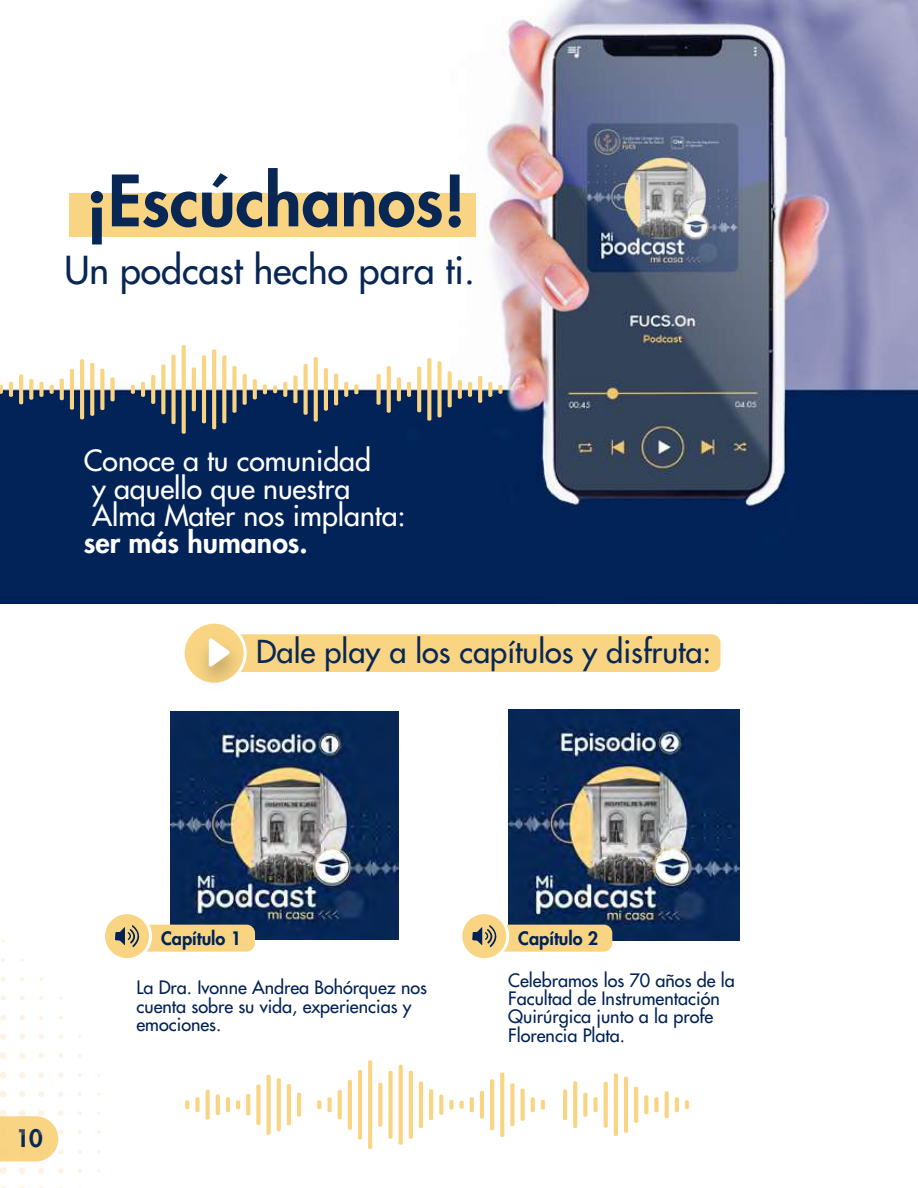
<style>
.page{position:relative;width:918px;height:1188px;background:#fff}
.page>*{position:absolute;margin:0;border:0;box-sizing:border-box;transform-origin:0 0}
.t1{font:800 68.7px "Futura Std";color:#092755}
.t2{font:500 37.5px "Futura Std";color:#092755}
.t3{font:500 30.75px "Futura Std";color:#092755}
.t4{font:500 28.5px/27.3px "Futura Std";color:#fff}
.t5{font:800 28.5px "Futura Std";color:#fff}
.t6{font:800 23.55px "Futura Std";color:#092755}
.t7{font:500 18px/18.3px "Futura Std";color:#002256}
.t8{font:800 18px "Futura Std";color:#002256}
</style>
<div class="page">
<svg style="left:0;top:940px;width:101px;height:248px"></svg>
<img style="left:171px;top:712px;width:227px;height:227px">
<img style="left:508px;top:710px;width:231px;height:231px">
<img style="left:1px;top:0;width:917px;height:603px">
<div style="left:202px;top:634px;width:519px;height:38px;background:#f9d583;border-radius:9px"></div>
<div style="left:132px;top:925px;width:123px;height:27px;background:#f9d583;border-radius:9px"></div>
<svg style="left:104px;top:913px;width:47px;height:47px"></svg>
<div style="left:102px;top:911px;width:50px;height:50px;border:3px solid #fff;border-radius:50%"></div>
<div style="left:489px;top:925px;width:123px;height:27px;background:#f9d583;border-radius:9px"></div>
<svg style="left:461px;top:913px;width:47px;height:47px"></svg>
<div style="left:459px;top:911px;width:50px;height:50px;border:3px solid #fff;border-radius:50%"></div>
<svg style="left:115px;top:925px;width:31px;height:22px"></svg>
<svg style="left:472px;top:925px;width:32px;height:22px"></svg>
<svg style="left:183px;top:622px;width:62px;height:62px"></svg>
<div style="left:182px;top:621px;width:65px;height:65px;border:3px solid #fff;border-radius:50%"></div>
<div style="left:69px;top:193px;width:406px;height:43px;background:#f9d583"></div>
<svg style="left:0;top:385px;width:3px;height:9px"></svg>
<hr style="left:9px;top:382px;width:4px;height:15px;background:#f8d483;border-radius:2px">
<hr style="left:19px;top:374px;width:4px;height:30px;background:#f8d483;border-radius:2px">
<svg style="left:29px;top:379px;width:4px;height:21px"></svg>
<div style="left:39px;top:382px;width:5px;height:15px;background:#f8d483;border-radius:2px"></div>
<svg style="left:50px;top:385px;width:4px;height:9px"></svg>
<svg style="left:60px;top:379px;width:4px;height:21px"></svg>
<hr style="left:70px;top:369px;width:4px;height:41px;background:#f8d483;border-radius:2px">
<hr style="left:80px;top:359px;width:4px;height:60px;background:#f8d483;border-radius:2px">
<svg style="left:90px;top:363px;width:4px;height:53px"></svg>
<svg style="left:100px;top:369px;width:4px;height:41px"></svg>
<svg style="left:111px;top:377px;width:4px;height:24px"></svg>
<svg style="left:131px;top:385px;width:4px;height:9px"></svg>
<hr style="left:141px;top:382px;width:4px;height:15px;background:#f8d483;border-radius:2px">
<svg style="left:151px;top:375px;width:4px;height:29px"></svg>
<svg style="left:161px;top:364px;width:4px;height:50px"></svg>
<div style="left:171px;top:355px;width:5px;height:69px;background:#f8d483;border-radius:2px"></div>
<svg style="left:182px;top:345px;width:4px;height:89px"></svg>
<hr style="left:192px;top:367px;width:4px;height:44px;background:#f8d483;border-radius:2px">
<hr style="left:202px;top:355px;width:4px;height:68px;background:#f8d483;border-radius:2px">
<hr style="left:212px;top:349px;width:4px;height:80px;background:#f8d483;border-radius:2px">
<svg style="left:222px;top:355px;width:4px;height:68px"></svg>
<div style="left:232px;top:366px;width:5px;height:47px;background:#f8d483;border-radius:2px"></div>
<svg style="left:243px;top:374px;width:4px;height:31px"></svg>
<svg style="left:253px;top:379px;width:4px;height:21px"></svg>
<hr style="left:263px;top:384px;width:4px;height:10px;background:#f8d483;border-radius:2px">
<svg style="left:273px;top:385px;width:4px;height:8px"></svg>
<svg style="left:283px;top:382px;width:4px;height:15px"></svg>
<div style="left:293px;top:375px;width:5px;height:28px;background:#f8d483;border-radius:2px"></div>
<svg style="left:304px;top:364px;width:4px;height:51px"></svg>
<svg style="left:314px;top:357px;width:4px;height:65px"></svg>
<hr style="left:324px;top:368px;width:4px;height:43px;background:#f8d483;border-radius:2px">
<hr style="left:334px;top:373px;width:4px;height:32px;background:#f8d483;border-radius:2px">
<svg style="left:344px;top:382px;width:4px;height:15px"></svg>
<svg style="left:354px;top:384px;width:4px;height:10px"></svg>
<svg style="left:377px;top:374px;width:4px;height:31px"></svg>
<svg style="left:387px;top:366px;width:4px;height:47px"></svg>
<hr style="left:397px;top:377px;width:4px;height:24px;background:#f8d483;border-radius:2px">
<hr style="left:407px;top:382px;width:4px;height:15px;background:#f8d483;border-radius:2px">
<svg style="left:417px;top:366px;width:4px;height:46px"></svg>
<svg style="left:427px;top:358px;width:4px;height:63px"></svg>
<div style="left:437px;top:361px;width:5px;height:56px;background:#f8d483;border-radius:2px"></div>
<svg style="left:448px;top:371px;width:4px;height:36px"></svg>
<hr style="left:458px;top:380px;width:4px;height:19px;background:#f8d483;border-radius:2px">
<hr style="left:468px;top:382px;width:4px;height:15px;background:#f8d483;border-radius:2px">
<hr style="left:478px;top:376px;width:4px;height:27px;background:#f8d483;border-radius:2px">
<svg style="left:488px;top:382px;width:4px;height:15px"></svg>
<div style="left:498px;top:385px;width:5px;height:9px;background:#f8d483;border-radius:2px"></div>
<img style="left:188px;top:626px;width:67px;height:60px">
<svg style="left:209px;top:638px;width:21px;height:29px"></svg>
<svg style="left:185px;top:1100px;width:4px;height:9px"></svg>
<div style="left:195px;top:1097px;width:5px;height:15px;background:#f8d483;border-radius:2px"></div>
<svg style="left:206px;top:1090px;width:4px;height:30px"></svg>
<svg style="left:216px;top:1094px;width:4px;height:21px"></svg>
<hr style="left:226px;top:1097px;width:4px;height:15px;background:#f8d483;border-radius:2px">
<svg style="left:236px;top:1100px;width:4px;height:9px"></svg>
<svg style="left:246px;top:1094px;width:4px;height:22px"></svg>
<div style="left:256px;top:1084px;width:5px;height:41px;background:#f8d483;border-radius:2px"></div>
<svg style="left:267px;top:1075px;width:4px;height:60px"></svg>
<svg style="left:277px;top:1078px;width:4px;height:53px"></svg>
<hr style="left:287px;top:1084px;width:4px;height:41px;background:#f8d483;border-radius:2px">
<hr style="left:297px;top:1093px;width:4px;height:24px;background:#f8d483;border-radius:2px">
<svg style="left:317px;top:1100px;width:4px;height:9px"></svg>
<div style="left:327px;top:1097px;width:5px;height:15px;background:#f8d483;border-radius:2px"></div>
<svg style="left:338px;top:1090px;width:4px;height:29px"></svg>
<hr style="left:348px;top:1080px;width:4px;height:50px;background:#f8d483;border-radius:2px">
<hr style="left:358px;top:1070px;width:4px;height:70px;background:#f8d483;border-radius:2px">
<svg style="left:368px;top:1060px;width:4px;height:89px"></svg>
<svg style="left:378px;top:1083px;width:4px;height:44px"></svg>
<div style="left:388px;top:1071px;width:5px;height:68px;background:#f8d483;border-radius:2px"></div>
<svg style="left:399px;top:1065px;width:4px;height:80px"></svg>
<svg style="left:409px;top:1071px;width:4px;height:68px"></svg>
<hr style="left:419px;top:1081px;width:4px;height:47px;background:#f8d483;border-radius:2px">
<hr style="left:429px;top:1089px;width:4px;height:31px;background:#f8d483;border-radius:2px">
<svg style="left:439px;top:1095px;width:4px;height:20px"></svg>
<div style="left:449px;top:1100px;width:5px;height:10px;background:#f8d483;border-radius:2px"></div>
<svg style="left:460px;top:1101px;width:4px;height:8px"></svg>
<svg style="left:470px;top:1097px;width:4px;height:15px"></svg>
<hr style="left:480px;top:1091px;width:4px;height:28px;background:#f8d483;border-radius:2px">
<hr style="left:490px;top:1079px;width:4px;height:51px;background:#f8d483;border-radius:2px">
<svg style="left:500px;top:1072px;width:4px;height:65px"></svg>
<svg style="left:510px;top:1083px;width:4px;height:43px"></svg>
<svg style="left:521px;top:1089px;width:4px;height:32px"></svg>
<svg style="left:531px;top:1097px;width:4px;height:15px"></svg>
<hr style="left:541px;top:1100px;width:4px;height:10px;background:#f8d483;border-radius:2px">
<hr style="left:563px;top:1089px;width:4px;height:31px;background:#f8d483;border-radius:2px">
<svg style="left:573px;top:1081px;width:4px;height:47px"></svg>
<svg style="left:583px;top:1093px;width:4px;height:24px"></svg>
<div style="left:593px;top:1097px;width:5px;height:15px;background:#f8d483;border-radius:2px"></div>
<svg style="left:604px;top:1082px;width:4px;height:46px"></svg>
<hr style="left:614px;top:1073px;width:4px;height:63px;background:#f8d483;border-radius:2px">
<hr style="left:624px;top:1077px;width:4px;height:56px;background:#f8d483;border-radius:2px">
<svg style="left:634px;top:1087px;width:4px;height:36px"></svg>
<svg style="left:644px;top:1095px;width:4px;height:19px"></svg>
<div style="left:654px;top:1097px;width:5px;height:15px;background:#f8d483;border-radius:2px"></div>
<svg style="left:665px;top:1091px;width:4px;height:27px"></svg>
<svg style="left:675px;top:1097px;width:4px;height:15px"></svg>
<svg style="left:685px;top:1100px;width:4px;height:9px"></svg>
<h1 class="t1" style="left:86px;top:158px;width:382px">¡Escúchanos!</h1>
<h2 class="t2" style="left:64px;top:247px;width:412px">Un podcast hecho para ti.</h2>
<h3 class="t4" style="left:84px;top:447px;width:324px">Conoce a tu comunidad<br>y aquello que nuestra<br>Alma Mater nos implanta:</h3>
<h3 class="t5" style="left:84px;top:525px;width:226px">ser más humanos.</h3>
<h3 class="t3" style="left:256px;top:633px;width:457px">Dale play a los capítulos y disfruta:</h3>
<h3 class="t6" style="left:16px;top:1124px;width:29px">10</h3>
<p class="t8" style="left:161px;top:927px;width:82px">Capítulo 1</p>
<p class="t8" style="left:518px;top:927px;width:82px">Capítulo 2</p>
<p class="t7" style="left:137px;top:979px;width:292px">La Dra. Ivonne Andrea Bohórquez nos cuenta sobre su vida, experiencias y emociones.</p>
<p class="t7" style="left:508px;top:971px;width:228px">Celebramos los 70 años de la<br>Facultad de Instrumentación<br>Quirúrgica junto a la profe<br>Florencia Plata.</p>
</div>
